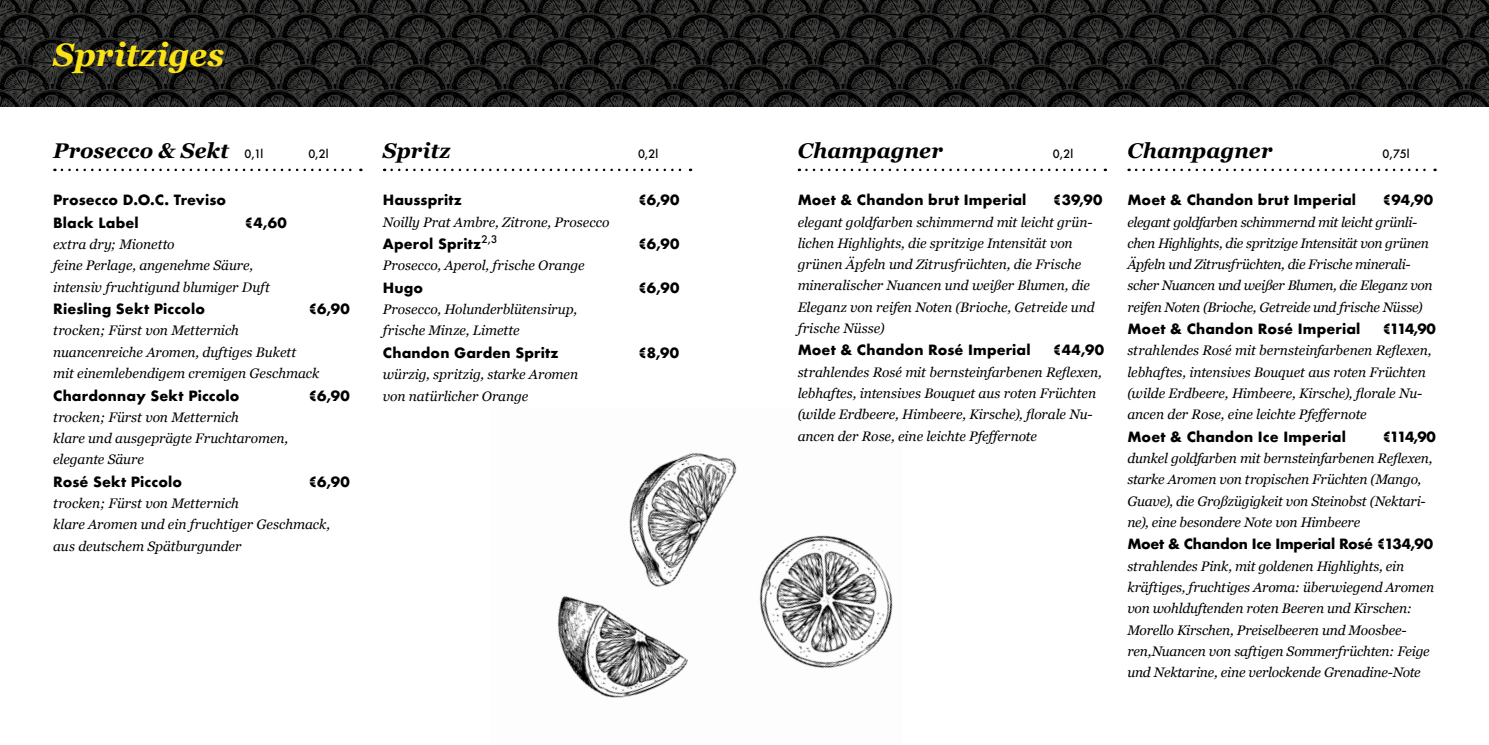
<style>
.page{position:relative;width:1489px;height:745px;background:#fff}
.page>*{position:absolute;margin:0;border:0;box-sizing:border-box;transform-origin:0 0}
.t1{font:italic 700 32.5px "Georgia";color:#fbe216}
.t2{font:italic 700 21.25px "Georgia";letter-spacing:.005em;color:#000}
.t3{font:italic 13.75px/21.2px "Georgia";letter-spacing:-.005em;color:#000}
.t4{font:700 13.75px/22.5px "Futura";letter-spacing:.01em;color:#000}
.t5{font:italic 13.75px/21.2px "Georgia";letter-spacing:-.025em;color:#000}
.t6{font:700 13.75px "Futura";letter-spacing:-.02em;color:#000}
.t7{font:500 11.25px "Futura";color:#000}
.s1{font-family:"Futura";font-weight:500;font-style:normal;font-size:11.25px}
</style>
<div class="page">
<img style="left:0;top:0;width:1488px;height:106px">
<svg style="left:62px;top:168px;width:299px;height:3px"></svg>
<svg style="left:391px;top:168px;width:300px;height:3px"></svg>
<img style="left:557px;top:453px;width:336px;height:245px">
<svg style="left:806px;top:168px;width:299px;height:3px"></svg>
<svg style="left:1135px;top:168px;width:300px;height:3px"></svg>
<h1 class="t1" style="left:53px;top:30px;width:173px">Spritziges</h1>
<h2 class="t2" style="left:53px;top:135px;width:211px">Prosecco &amp; Sekt <span class="s1">0,1l</span></h2>
<p class="t7" style="left:308px;top:146px;width:22px">0,2l</p>
<p class="t4" style="left:53px;top:189px;width:174px">Prosecco D.O.C. Treviso<br>Black Label</p>
<p class="t4" style="left:244px;top:211px;width:44px">€4,60</p>
<p class="t3" style="left:53px;top:233px;width:218px">extra dry; Mionetto<br>feine Perlage, angenehme Säure, intensiv fruchtigund blumiger Duft</p>
<p class="t4" style="left:53px;top:297px;width:153px">Riesling Sekt Piccolo</p>
<p class="t4" style="left:308px;top:297px;width:43px">€6,90</p>
<p class="t3" style="left:53px;top:319px;width:268px">trocken; Fürst von Metternich nuancenreiche Aromen, duftiges Bukett mit einemlebendigem cremigen Geschmack</p>
<p class="t4" style="left:53px;top:384px;width:188px">Chardonnay Sekt Piccolo</p>
<p class="t4" style="left:308px;top:384px;width:43px">€6,90</p>
<p class="t3" style="left:53px;top:405px;width:236px">trocken; Fürst von Metternich<br>klare und ausgeprägte Fruchtaromen, elegante Säure</p>
<p class="t4" style="left:53px;top:470px;width:130px">Rosé Sekt Piccolo</p>
<p class="t4" style="left:308px;top:470px;width:43px">€6,90</p>
<p class="t3" style="left:53px;top:492px;width:278px">trocken; Fürst von Metternich<br>klare Aromen und ein fruchtiger Geschmack, aus deutschem Spätburgunder</p>
<h2 class="t2" style="left:383px;top:135px;width:69px">Spritz</h2>
<p class="t7" style="left:638px;top:146px;width:22px">0,2l</p>
<p class="t4" style="left:383px;top:189px;width:81px">Hausspritz</p>
<p class="t4" style="left:638px;top:189px;width:43px">€6,90</p>
<p class="t3" style="left:383px;top:210px;width:228px">Noilly Prat Ambre, Zitrone, Prosecco</p>
<p class="t4" style="left:383px;top:232px;width:116px">Aperol Spritz<sup>2,3</sup></p>
<p class="t4" style="left:638px;top:232px;width:43px">€6,90</p>
<p class="t3" style="left:383px;top:254px;width:203px">Prosecco, Aperol, frische Orange</p>
<p class="t4" style="left:383px;top:276px;width:42px">Hugo</p>
<p class="t4" style="left:638px;top:276px;width:43px">€6,90</p>
<p class="t3" style="left:383px;top:298px;width:196px">Prosecco, Holunderblütensirup, frische Minze, Limette</p>
<p class="t4" style="left:383px;top:341px;width:177px">Chandon Garden Spritz</p>
<p class="t4" style="left:638px;top:341px;width:43px">€8,90</p>
<p class="t3" style="left:383px;top:363px;width:197px">würzig, spritzig, starke Aromen von natürlicher Orange</p>
<h2 class="t2" style="left:797px;top:135px;width:146px">Champagner</h2>
<p class="t7" style="left:1052px;top:146px;width:22px">0,2l</p>
<p class="t4" style="left:797px;top:189px;width:230px">Moet &amp; Chandon brut Imperial</p>
<p class="t4" style="left:1052px;top:189px;width:51px">€39,90</p>
<p class="t3" style="left:797px;top:210px;width:298px">elegant goldfarben schimmernd mit leicht grün&shy;lichen Highlights, die spritzige Intensität von grünen Äpfeln und Zitrusfrüchten, die Frische mineralischer Nuancen und weißer Blumen, die Eleganz von reifen Noten (Brioche, Getreide und frische Nüsse)</p>
<p class="t4" style="left:797px;top:339px;width:234px">Moet &amp; Chandon Rosé Imperial</p>
<p class="t4" style="left:1052px;top:339px;width:53px">€44,90</p>
<p class="t3" style="left:797px;top:360px;width:306px">strahlendes Rosé mit bernsteinfarbenen Reflexen, lebhaftes, intensives Bouquet aus roten Früchten (wilde Erdbeere, Himbeere, Kirsche), florale Nu&shy;ancen der Rose, eine leichte Pfeffernote</p>
<h2 class="t2" style="left:1127px;top:135px;width:146px">Champagner</h2>
<p class="t7" style="left:1382px;top:146px;width:28px">0,75l</p>
<p class="t4" style="left:1127px;top:189px;width:230px">Moet &amp; Chandon brut Imperial</p>
<p class="t4" style="left:1382px;top:189px;width:52px">€94,90</p>
<p class="t5" style="left:1127px;top:210px;width:307px">elegant goldfarben schimmernd mit leicht grünli&shy;chen Highlights, die spritzige Intensität von grünen Äpfeln und Zitrusfrüchten, die Frische minerali&shy;scher Nuancen und weißer Blumen, die Eleganz von reifen Noten (Brioche, Getreide und frische Nüsse)</p>
<p class="t4" style="left:1127px;top:317px;width:234px">Moet &amp; Chandon Rosé Imperial</p>
<p class="t4" style="left:1382px;top:317px;width:55px">€114,90</p>
<p class="t3" style="left:1127px;top:339px;width:306px">strahlendes Rosé mit bernsteinfarbenen Reflexen, lebhaftes, intensives Bouquet aus roten Früchten (wilde Erdbeere, Himbeere, Kirsche), florale Nu&shy;ancen der Rose, eine leichte Pfeffernote</p>
<p class="t4" style="left:1127px;top:425px;width:220px">Moet &amp; Chandon Ice Imperial</p>
<p class="t4" style="left:1382px;top:425px;width:55px">€114,90</p>
<p class="t3" style="left:1127px;top:447px;width:306px">dunkel goldfarben mit bernsteinfarbenen Reflexen, starke Aromen von tropischen Früchten (Mango, Guave), die Großzügigkeit von Steinobst (Nektari&shy;ne), eine besondere Note von Himbeere</p>
<p class="t6" style="left:1127px;top:534px;width:307px">Moet &amp; Chandon Ice Imperial Rosé €134,90</p>
<p class="t3" style="left:1127px;top:554px;width:308px">strahlendes Pink, mit goldenen Highlights, ein kräftiges, fruchtiges Aroma: überwiegend Aromen von wohlduftenden roten Beeren und Kirschen:<br>Morello Kirschen, Preiselbeeren und Moosbee&shy;ren,Nuancen von saftigen Sommerfrüchten: Feige und Nektarine, eine verlockende Grenadine-Note</p>
</div>
